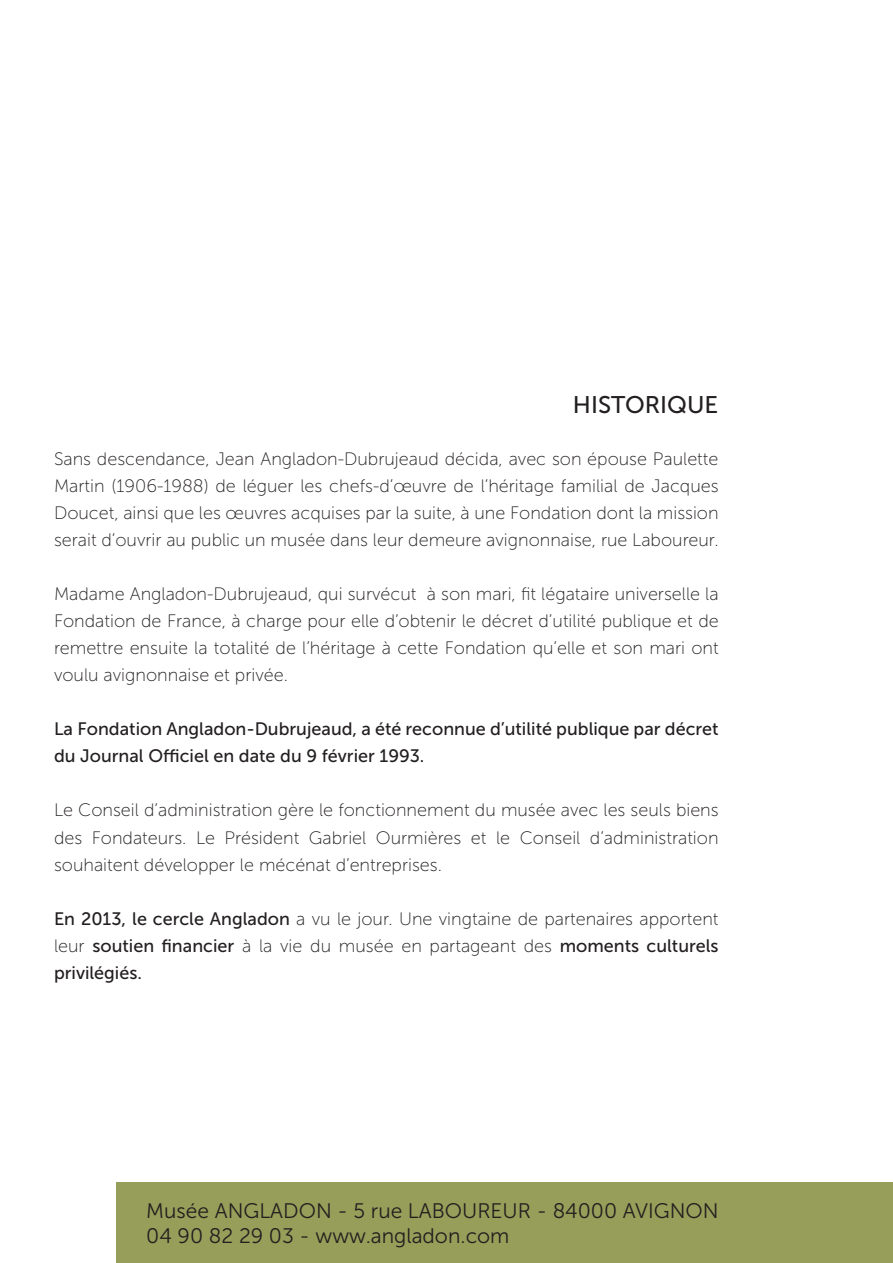
<style>
.page{position:relative;width:893px;height:1263px;background:#fff}
.page>*{position:absolute;margin:0;border:0;box-sizing:border-box;transform-origin:0 0}
.t1{font:24px "Museo Sans 500";color:#231f20}
.t2{font:21px "Museo Sans 300";color:#231f20}
.t3{font:18px/27px "Museo Sans 100";color:#231f20;text-align:justify}
.t4{font:18px/27px "Museo Sans 500";color:#231f20}
.s1{font-family:"Museo Sans 500"}
</style>
<div class="page">
<div style="left:117px;top:1182px;width:776px;height:81px;background:#979e59"></div>
<p class="t1" style="left:573px;top:391px;width:147px">HISTORIQUE</p>
<p class="t3" style="left:54px;top:446px;width:666px">Sans descendance, Jean Angladon-Dubrujeaud décida, avec son épouse Paulette Martin (1906-1988) de léguer les chefs-d’œuvre de l’héritage familial de Jacques Doucet, ainsi que les œuvres acquises par la suite, à une Fondation dont la mission serait d’ouvrir au public un musée dans leur demeure avignonnaise, rue Laboureur.</p>
<p class="t3" style="left:54px;top:581px;width:666px">Madame Angladon-Dubrujeaud, qui survécut à son mari, fit légataire universelle la Fondation de France, à charge pour elle d’obtenir le décret d’utilité publique et de remettre ensuite la totalité de l’héritage à cette Fondation qu’elle et son mari ont voulu avignonnaise et privée.</p>
<p class="t4" style="left:54px;top:716px;width:666px">La Fondation Angladon-Dubrujeaud, a été reconnue d’utilité publique par décret du Journal Officiel en date du 9 février 1993.</p>
<p class="t3" style="left:54px;top:797px;width:666px">Le Conseil d’administration gère le fonctionnement du musée avec les seuls biens des Fondateurs. Le Président Gabriel Ourmières et le Conseil d’administration souhaitent développer le mécénat d’entreprises.</p>
<p class="t3" style="left:54px;top:905px;width:666px"><span class="s1">En 2013, le cercle Angladon</span> a vu le jour. Une vingtaine de partenaires apportent leur <span class="s1">soutien financier</span> à la vie du musée en partageant des <span class="s1">moments culturels privilégiés.</span></p>
<p class="t2" style="left:146px;top:1199px;width:574px">Musée ANGLADON - 5 rue LABOUREUR - 84000 AVIGNON</p>
<p class="t2" style="left:146px;top:1225px;width:365px">04 90 82 29 03 - www.angladon.com</p>
</div>
